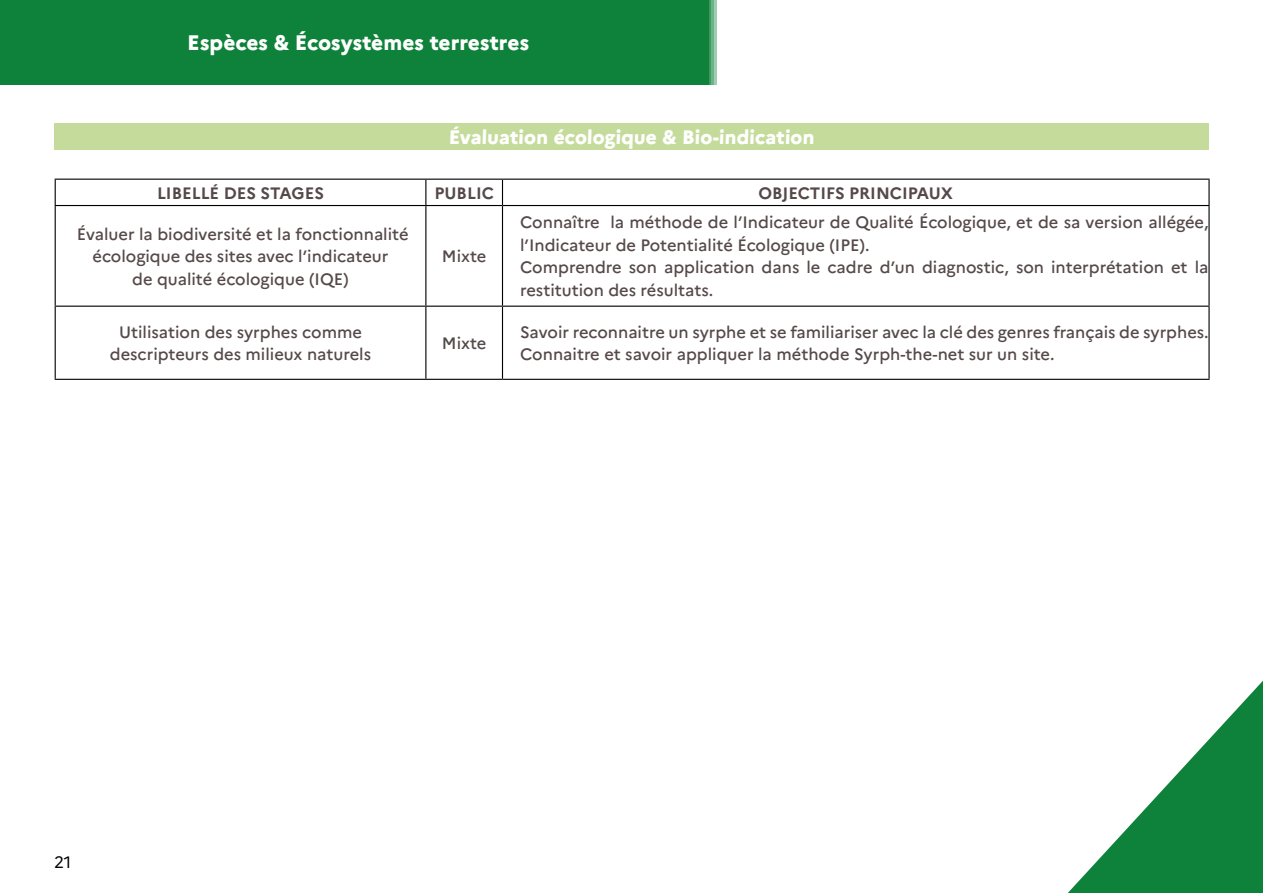
<style>
.page{position:relative;width:1263px;height:893px;background:#fff}
.page>*{position:absolute;margin:0;border:0;box-sizing:border-box;transform-origin:0 0}
.t1{font:800 21px "Marianne";letter-spacing:-.005em;color:#fff}
.t2{font:800 19.5px "Marianne";color:#fff}
.t3{font:500 16.5px/22.5px "Marianne";color:#564949;text-align:center}
.t4{font:700 16.5px "Marianne";color:#564949}
.t5{font:16.5px "Marianne";color:#000}
</style>
<div class="page">
<div style="left:0;top:0;width:716px;height:85px;background:#0e823a"></div>
<div style="left:54px;top:123px;width:1155px;height:27px;background:#c4db9b"></div>
<svg style="left:1068px;top:680px;width:195px;height:213px"></svg>
<hr style="left:55px;top:179px;width:371px;height:1px;background:#000">
<hr style="left:426px;top:179px;width:76px;height:1px;background:#000">
<hr style="left:502px;top:179px;width:707px;height:1px;background:#000">
<hr style="left:55px;top:205px;width:371px;height:1px;background:#000">
<hr style="left:426px;top:205px;width:76px;height:1px;background:#000">
<hr style="left:502px;top:205px;width:707px;height:1px;background:#000">
<hr style="left:55px;top:306px;width:371px;height:1px;background:#000">
<hr style="left:426px;top:306px;width:76px;height:1px;background:#000">
<hr style="left:502px;top:306px;width:707px;height:1px;background:#000">
<hr style="left:55px;top:379px;width:371px;height:1px;background:#000">
<hr style="left:426px;top:379px;width:76px;height:1px;background:#000">
<hr style="left:502px;top:379px;width:707px;height:1px;background:#000">
<svg style="left:55px;top:180px;width:1px;height:25px"></svg>
<hr style="left:55px;top:206px;width:1px;height:100px;background:#000">
<hr style="left:55px;top:307px;width:1px;height:72px;background:#000">
<svg style="left:425px;top:180px;width:1px;height:25px"></svg>
<svg style="left:502px;top:180px;width:1px;height:25px"></svg>
<svg style="left:1208px;top:180px;width:1px;height:25px"></svg>
<hr style="left:425px;top:206px;width:1px;height:100px;background:#000">
<hr style="left:502px;top:206px;width:1px;height:100px;background:#000">
<hr style="left:1208px;top:206px;width:1px;height:100px;background:#000">
<hr style="left:425px;top:307px;width:1px;height:72px;background:#000">
<hr style="left:502px;top:307px;width:1px;height:72px;background:#000">
<hr style="left:1208px;top:307px;width:1px;height:72px;background:#000">
<p class="t1" style="left:187px;top:30px;width:343px">Espèces &amp; Écosystèmes terrestres</p>
<p class="t2" style="left:448px;top:125px;width:368px">Évaluation écologique &amp; Bio-indication</p>
<p class="t4" style="left:157px;top:183px;width:169px">LIBELLÉ DES STAGES</p>
<p class="t4" style="left:434px;top:183px;width:61px">PUBLIC</p>
<p class="t4" style="left:758px;top:183px;width:196px">OBJECTIFS PRINCIPAUX</p>
<p class="t3" style="left:77px;top:222px;width:333px">Évaluer la biodiversité et la fonctionnalité écologique des sites avec l’indicateur<br>de qualité écologique (IQE)</p>
<p class="t3" style="left:520px;top:211px;width:690px;text-align:left">Connaître la méthode de l’Indicateur de Qualité Écologique, et de sa version allégée, l’Indicateur de Potentialité Écologique (IPE).<br>Comprendre son application dans le cadre d’un diagnostic, son interprétation et la restitution des résultats.</p>
<p class="t3" style="left:442px;top:245px;width:46px">Mixte</p>
<p class="t3" style="left:110px;top:321px;width:263px">Utilisation des syrphes comme descripteurs des milieux naturels</p>
<p class="t3" style="left:442px;top:332px;width:46px">Mixte</p>
<p class="t3" style="left:520px;top:321px;width:690px;text-align:left">Savoir reconnaitre un syrphe et se familiariser avec la clé des genres français de syrphes.<br>Connaitre et savoir appliquer la méthode Syrph-the-net sur un site.</p>
<p class="t5" style="left:54px;top:852px;width:19px">21</p>
</div>
